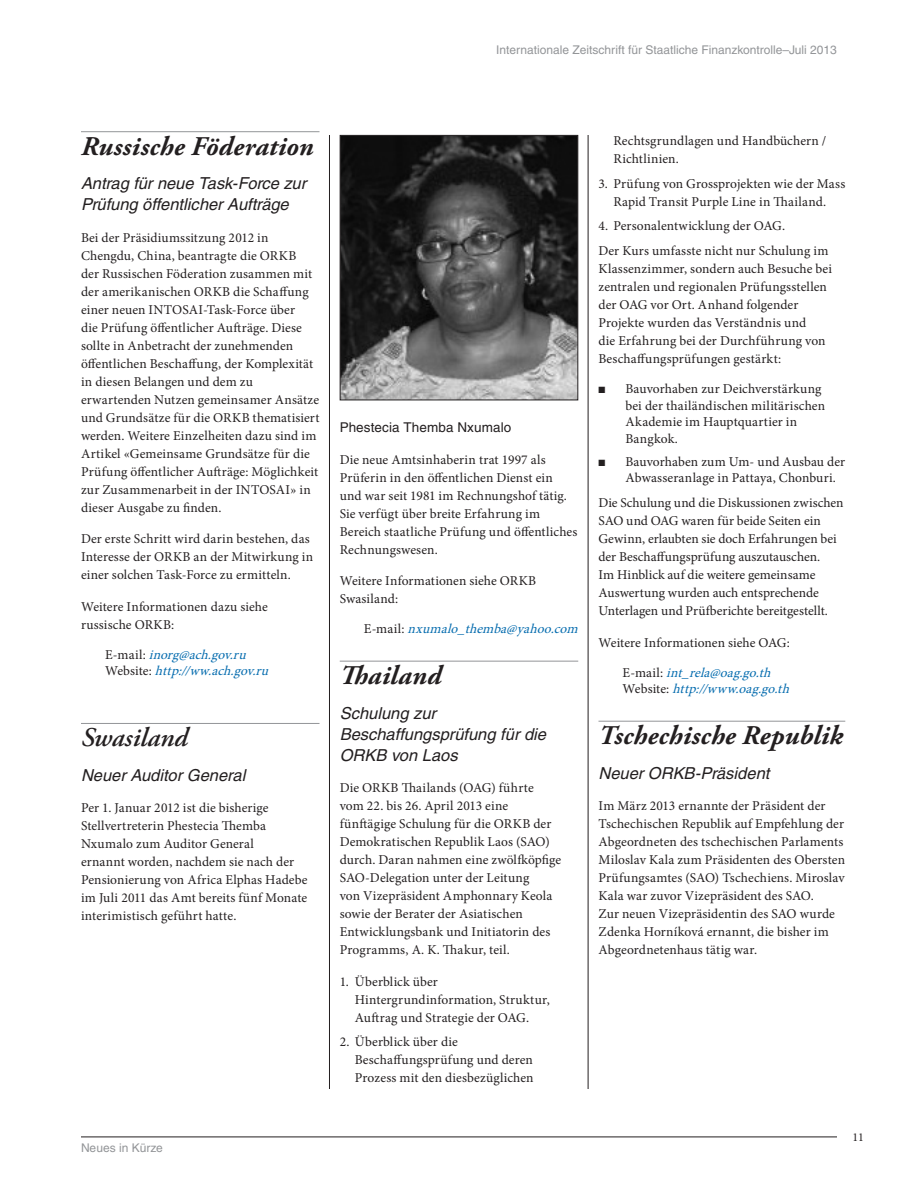
<style>
.page{position:relative;width:918px;height:1188px;background:#fff}
.page>*{position:absolute;margin:0;border:0;box-sizing:border-box;transform-origin:0 0}
.NIB_-_country_names{font:italic 700 27px "Adobe Garamond Pro";letter-spacing:.01em;color:#231f20}
.NIB_-_country_names-2{font:italic 600 27px "Adobe Garamond Pro";color:#231f20}
.NIB_-_subpara_1{font:italic 16.5px/21px "Helvetica";color:#231f20}
.NIB_-_body_text{font:13.5px/18px "Minion Pro";letter-spacing:.005em;color:#231f20}
.NIB_-_contact_info{font:italic 13.5px "Minion Pro";color:#076daf}
.NIB_-_body_text-2{font:13.5px "Helvetica";letter-spacing:.01em;color:#231f20}
.t1{font:12px "Helvetica";color:#939598}
.t2{font:12px "Minion Pro";color:#231f20}
.s1{font-style:normal;color:#231f20}
</style>
<div class="page">
<hr style="left:81px;top:1137px;width:756px;height:1px;background:#231f20">
<hr style="left:588px;top:135px;width:1px;height:954px;background:#231f20">
<hr style="left:329px;top:135px;width:1px;height:954px;background:#231f20">
<hr style="left:81px;top:131px;width:239px;height:1px;background:#939598">
<hr style="left:81px;top:723px;width:239px;height:1px;background:#939598">
<hr style="left:340px;top:661px;width:238px;height:1px;background:#939598">
<img style="left:342px;top:137px;width:234px;height:261px">
<div style="left:340px;top:135px;width:238px;height:265px;border:1px solid #231f20"></div>
<hr style="left:598px;top:721px;width:247px;height:1px;background:#939598">
<p class="t1" style="left:496px;top:43px;width:342px">Internationale Zeitschrift für Staatliche Finanzkontrolle–Juli 2013</p>
<p class="NIB_-_country_names" style="left:81px;top:130px;width:234px">Russische Föderation</p>
<p class="NIB_-_subpara_1" style="left:81px;top:173px;width:227px">Antrag für neue Task-Force zur<br>Prüfung öffentlicher Aufträge</p>
<p class="NIB_-_body_text" style="left:81px;top:228px;width:240px">Bei der Präsidiumssitzung 2012 in Chengdu, China, beantragte die ORKB<br>der Russischen Föderation zusammen mit der amerikanischen ORKB die Schaffung einer neuen INTOSAI-Task-Force über<br>die Prüfung öffentlicher Aufträge. Diese sollte in Anbetracht der zunehmenden öffentlichen Beschaffung, der Komplexität in diesen Belangen und dem zu erwartenden Nutzen gemeinsamer Ansätze und Grundsätze für die ORKB thematisiert werden. Weitere Einzelheiten dazu sind im Artikel «Gemeinsame Grundsätze für die Prüfung öffentlicher Aufträge: Möglichkeit zur Zusammenarbeit in der INTOSAI» in dieser Ausgabe zu finden.</p>
<p class="NIB_-_body_text" style="left:81px;top:530px;width:234px">Der erste Schritt wird darin bestehen, das<br>Interesse der ORKB an der Mitwirkung in einer solchen Task-Force zu ermitteln.</p>
<p class="NIB_-_body_text" style="left:81px;top:597px;width:188px">Weitere Informationen dazu siehe russische ORKB:</p>
<p class="NIB_-_contact_info" style="left:105px;top:645px;width:147px"><span class="s1">E - m a i l :</span> inorg@ach.gov.ru</p>
<p class="NIB_-_contact_info" style="left:105px;top:662px;width:170px"><span class="s1">W e b s i t e :</span> http://ww.ach.gov.ru</p>
<p class="NIB_-_country_names-2" style="left:81px;top:722px;width:108px">Swasiland</p>
<p class="NIB_-_subpara_1" style="left:81px;top:765px;width:166px">Neuer Auditor General</p>
<p class="NIB_-_body_text" style="left:81px;top:799px;width:228px">Per 1. Januar 2012 ist die bisherige Stellvertreterin Phestecia Themba Nxumalo zum Auditor General<br>ernannt worden, nachdem sie nach der Pensionierung von Africa Elphas Hadebe im Juli 2011 das Amt bereits fünf Monate interimistisch geführt hatte.</p>
<p class="t1" style="left:81px;top:1141px;width:83px">Neues in Kürze</p>
<p class="NIB_-_body_text-2" style="left:340px;top:419px;width:173px">Phestecia Themba Nxumalo</p>
<p class="NIB_-_body_text" style="left:340px;top:450px;width:239px">Die neue Amtsinhaberin trat 1997 als Prüferin in den öffentlichen Dienst ein und war seit 1981 im Rechnungshof tätig.<br>Sie verfügt über breite Erfahrung im Bereich staatliche Prüfung und öffentliches Rechnungswesen.</p>
<p class="NIB_-_body_text" style="left:340px;top:572px;width:198px">Weitere Informationen siehe ORKB<br>Swasiland:</p>
<p class="NIB_-_contact_info" style="left:364px;top:620px;width:220px"><span class="s1">E - m a i l :</span> nxumalo_themba@yahoo.com</p>
<p class="NIB_-_country_names" style="left:340px;top:660px;width:103px">Thailand</p>
<p class="NIB_-_subpara_1" style="left:340px;top:702px;width:208px">Schulung zur<br>Beschaffungsprüfung für die<br>ORKB von Laos</p>
<p class="NIB_-_body_text" style="left:340px;top:779px;width:223px">Die ORKB Thailands (OAG) führte<br>vom 22. bis 26. April 2013 eine fünftägige Schulung für die ORKB der Demokratischen Republik Laos (SAO) durch. Daran nahmen eine zwölfköpfige SAO-Delegation unter der Leitung<br>von Vizepräsident Amphonnary Keola sowie der Berater der Asiatischen Entwicklungsbank und Initiatorin des Programms, A. K. Thakur, teil.</p>
<p class="NIB_-_body_text" style="left:355px;top:972px;width:197px;text-indent:-15px">1. Überblick über<br>Hintergrundinformation, Struktur,<br>Auftrag und Strategie der OAG.</p>
<p class="NIB_-_body_text" style="left:355px;top:1033px;width:180px;text-indent:-15px">2. Überblick über die<br>Beschaffungsprüfung und deren<br>Prozess mit den diesbezüglichen</p>
<p class="NIB_-_body_text" style="left:614px;top:132px;width:214px">Rechtsgrundlagen und Handbüchern /<br>Richtlinien.</p>
<p class="NIB_-_body_text" style="left:598px;top:174px;width:248px;text-align:center">3. Prüfung von Grossprojekten wie der Mass<br>Rapid Transit Purple Line in Thailand.</p>
<p class="NIB_-_body_text" style="left:598px;top:217px;width:188px">4. Personalentwicklung der OAG.</p>
<p class="NIB_-_body_text" style="left:598px;top:242px;width:235px">Der Kurs umfasste nicht nur Schulung im Klassenzimmer, sondern auch Besuche bei zentralen und regionalen Prüfungsstellen der OAG vor Ort. Anhand folgender Projekte wurden das Verständnis und<br>die Erfahrung bei der Durchführung von Beschaffungsprüfungen gestärkt:</p>
<p class="NIB_-_body_text" style="left:626px;top:381px;width:201px;line-height:16.5px;text-indent:-27px">■ Bauvorhaben zur Deichverstärkung bei der thailändischen militärischen<br>Akademie im Hauptquartier in<br>Bangkok.</p>
<p class="NIB_-_body_text" style="left:626px;top:453px;width:221px;line-height:16.5px;text-indent:-27px">■ Bauvorhaben zum Um- und Ausbau der<br>Abwasseranlage in Pattaya, Chonburi.</p>
<p class="NIB_-_body_text" style="left:598px;top:494px;width:247px">Die Schulung und die Diskussionen zwischen SAO und OAG waren für beide Seiten ein Gewinn, erlaubten sie doch Erfahrungen bei der Beschaffungsprüfung auszutauschen.<br>Im Hinblick auf die weitere gemeinsame Auswertung wurden auch entsprechende Unterlagen und Prüfberichte bereitgestellt.</p>
<p class="NIB_-_body_text" style="left:598px;top:633px;width:193px">Weitere Informationen siehe OAG:</p>
<p class="NIB_-_contact_info" style="left:622px;top:663px;width:154px"><span class="s1">E - m a i l :</span> int_rela@oag.go.th</p>
<p class="NIB_-_contact_info" style="left:622px;top:680px;width:173px"><span class="s1">W e b s i t e :</span> http://www.oag.go.th</p>
<p class="NIB_-_country_names" style="left:598px;top:720px;width:246px">Tschechische Republik</p>
<p class="NIB_-_subpara_1" style="left:598px;top:762px;width:172px">Neuer ORKB-Präsident</p>
<p class="NIB_-_body_text" style="left:598px;top:797px;width:248px">Im März 2013 ernannte der Präsident der Tschechischen Republik auf Empfehlung der Abgeordneten des tschechischen Parlaments Miloslav Kala zum Präsidenten des Obersten Prüfungsamtes (SAO) Tschechiens. Miroslav Kala war zuvor Vizepräsident des SAO.<br>Zur neuen Vizepräsidentin des SAO wurde Zdenka Horníková ernannt, die bisher im Abgeordnetenhaus tätig war.</p>
<p class="t2" style="left:852px;top:1129px;width:13px">11</p>
</div>
